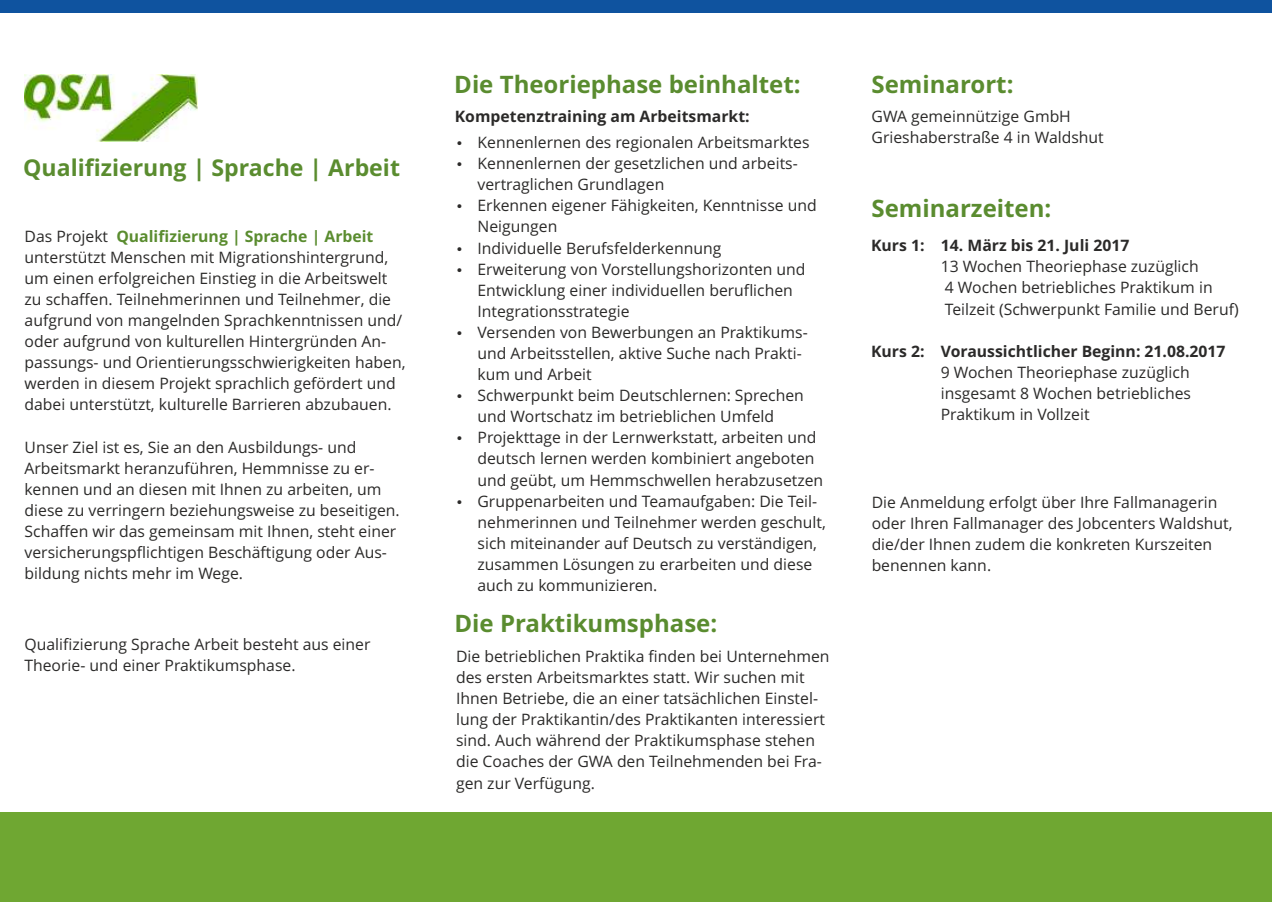
<style>
.page{position:relative;width:1272px;height:902px;background:#fff}
.page>*{position:absolute;margin:0;border:0;box-sizing:border-box;transform-origin:0 0}
.t1{font:700 24px "Open Sans";color:#5a8c2f}
.t2{font:700 23.1px "Open Sans";color:#5a8c2f}
.t3{font:15.75px/21.1px "Open Sans";color:#2b2a29}
.t4{font:700 15.75px "Open Sans";color:#2b2a29}
.s1{font-weight:700;color:#5a8c2f}
</style>
<div class="page">
<div style="left:0;top:0;width:1271px;height:13px;background:#0f539f"></div>
<div style="left:0;top:812px;width:1271px;height:89px;background:#6fa732"></div>
<img style="left:25px;top:75px;width:173px;height:66px">
<h2 class="t2" style="left:23px;top:159px;width:378px">Qualifizierung | Sprache | Arbeit</h2>
<p class="t3" style="left:25px;top:226px;width:382px">Das Projekt <span class="s1">Qualifizierung | Sprache | Arbeit </span>unterstützt Menschen mit Migrationshintergrund, um einen erfolgreichen Einstieg in die Arbeitswelt zu schaffen. Teilnehmerinnen und Teilnehmer, die aufgrund von mangelnden Sprachkenntnissen und/ oder aufgrund von kulturellen Hintergründen An&shy;passungs- und Orientierungsschwierigkeiten haben, werden in diesem Projekt sprachlich gefördert und dabei unterstützt, kulturelle Barrieren abzubauen.</p>
<p class="t3" style="left:25px;top:437px;width:376px">Unser Ziel ist es, Sie an den Ausbildungs- und Arbeitsmarkt heranzuführen, Hemmnisse zu er&shy;kennen und an diesen mit Ihnen zu arbeiten, um diese zu verringern beziehungsweise zu beseitigen.<br>Schaffen wir das gemeinsam mit Ihnen, steht einer versicherungspflichtigen Beschäftigung oder Aus&shy;bildung nichts mehr im Wege.</p>
<p class="t3" style="left:24px;top:634px;width:347px">Qualifizierung Sprache Arbeit besteht aus einer<br>Theorie- und einer Praktikumsphase.</p>
<h1 class="t1" style="left:454px;top:74px;width:348px">Die Theoriephase beinhaltet:</h1>
<p class="t4" style="left:455px;top:110px;width:296px">Kompetenztraining am Arbeitsmarkt:</p>
<p class="t3" style="left:477px;top:133px;width:350px">Kennenlernen des regionalen Arbeitsmarktes Kennenlernen der gesetzlichen und arbeits&shy;vertraglichen Grundlagen<br>Erkennen eigener Fähigkeiten, Kenntnisse und Neigungen<br>Individuelle Berufsfelderkennung<br>Erweiterung von Vorstellungshorizonten und Entwicklung einer individuellen beruflichen Integrationsstrategie<br>Versenden von Bewerbungen an Praktikums&shy;und Arbeitsstellen, aktive Suche nach Prakti&shy;kum und Arbeit<br>Schwerpunkt beim Deutschlernen: Sprechen und Wortschatz im betrieblichen Umfeld Projekttage in der Lernwerkstatt, arbeiten und deutsch lernen werden kombiniert angeboten und geübt, um Hemmschwellen herabzusetzen Gruppenarbeiten und Teamaufgaben: Die Teil&shy;nehmerinnen und Teilnehmer werden geschult, sich miteinander auf Deutsch zu verständigen, zusammen Lösungen zu erarbeiten und diese auch zu kommunizieren.</p>
<h1 class="t1" style="left:454px;top:613px;width:264px">Die Praktikumsphase:</h1>
<p class="t3" style="left:456px;top:646px;width:375px">Die betrieblichen Praktika finden bei Unternehmen des ersten Arbeitsmarktes statt. Wir suchen mit Ihnen Betriebe, die an einer tatsächlichen Einstel&shy;lung der Praktikantin/des Praktikanten interessiert sind. Auch während der Praktikumsphase stehen die Coaches der GWA den Teilnehmenden bei Fra&shy;gen zur Verfügung.</p>
<h1 class="t1" style="left:871px;top:74px;width:143px">Seminarort:</h1>
<p class="t3" style="left:871px;top:107px;width:234px">GWA gemeinnützige GmbH<br>Grieshaberstraße 4 in Waldshut</p>
<h1 class="t1" style="left:871px;top:198px;width:181px">Seminarzeiten:</h1>
<p class="t4" style="left:871px;top:239px;width:260px">Kurs 1: 14. März bis 21. Juli 2017</p>
<p class="t3" style="left:940px;top:257px;width:299px">13 Wochen Theoriephase zuzüglich<br>4 Wochen betriebliches Praktikum in<br>Teilzeit (Schwerpunkt Familie und Beruf)</p>
<p class="t4" style="left:871px;top:345px;width:356px">Kurs 2: Voraussichtlicher Beginn: 21.08.2017</p>
<p class="t3" style="left:940px;top:363px;width:252px;text-align:justify">9 Wochen Theoriephase zuzüglich insgesamt 8 Wochen betriebliches Praktikum in Vollzeit</p>
<p class="t3" style="left:871px;top:493px;width:362px">Die Anmeldung erfolgt über Ihre Fallmanagerin oder Ihren Fallmanager des Jobcenters Waldshut, die/der Ihnen zudem die konkreten Kurszeiten benennen kann.</p>
</div>
